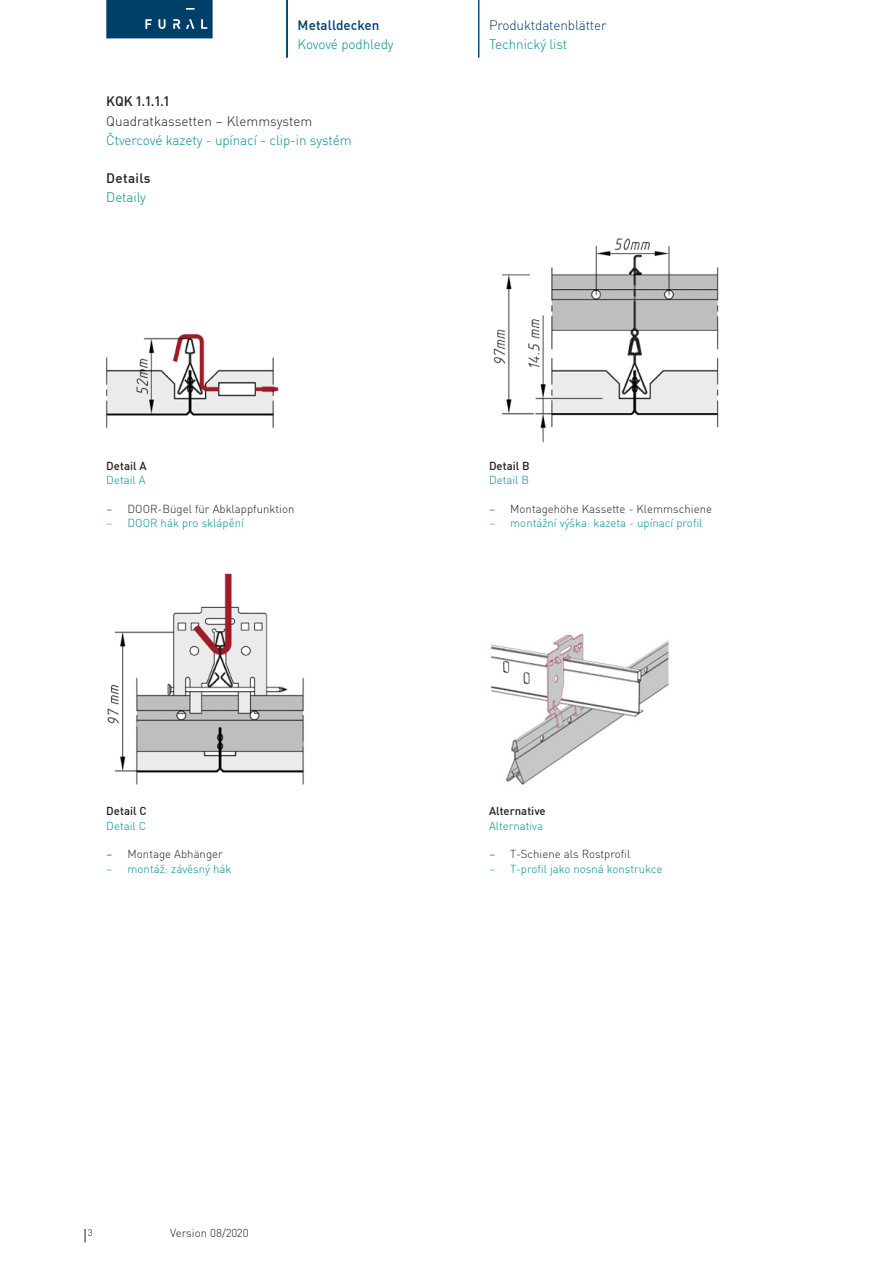
<style>
.page{position:relative;width:893px;height:1263px;background:#fff}
.page>*{position:absolute;margin:0;border:0;box-sizing:border-box;transform-origin:0 0}
.Metalit_DIN_Light_9{font:300 13.5px "DIN Pro";letter-spacing:-.01em;color:#008e90}
.Metalit_DIN_Light_9-2{font:300 13.5px "DIN Pro";color:#231f20}
.t1{font:300 13.5px "DIN Pro";letter-spacing:-.01em;color:#004068}
.Metalit_DIN_Light_9-3{font:500 13.5px "DIN Pro";letter-spacing:.025em;color:#231f20}
.t2{font:500 13.5px "DIN Pro";letter-spacing:.005em;color:#004068}
.Metalit_DIN_Light_7{font:300 11.4px "DIN Pro";color:#008e90}
.Metalit_DIN_Light_7-2{font:300 11.4px "DIN Pro";color:#231f20}
.Metalit_DIN_Light_7-3{font:500 11.4px "DIN Pro";letter-spacing:.005em;color:#231f20}
.t3{font:300 9.6px "DIN Pro";color:#231f20}
</style>
<div class="page">
<svg style="left:106px;top:0;width:107px;height:38px;background:#0c496f"></svg>
<img style="left:105px;top:334px;width:174px;height:94px">
<img style="left:493px;top:238px;width:226px;height:205px">
<img style="left:107px;top:573px;width:198px;height:212px">
<img style="left:490px;top:633px;width:179px;height:152px">
<svg style="left:85px;top:1229px;width:1px;height:13px"></svg>
<hr style="left:286px;top:0;width:2px;height:58px;background:#004068">
<hr style="left:478px;top:0;width:1px;height:58px;background:#004068">
<p class="t2" style="left:298px;top:14px;width:83px">Metalldecken</p>
<p class="t1" style="left:489px;top:14px;width:119px">Produktdatenblätter</p>
<p class="Metalit_DIN_Light_9" style="left:298px;top:34px;width:98px">Kovové podhledy</p>
<p class="Metalit_DIN_Light_9" style="left:489px;top:34px;width:80px">Technický list</p>
<p class="Metalit_DIN_Light_9-3" style="left:106px;top:91px;width:65px">KQK 1.1.1.1</p>
<p class="Metalit_DIN_Light_9-2" style="left:106px;top:110px;width:208px">Quadratkassetten – Klemmsystem</p>
<p class="Metalit_DIN_Light_9" style="left:106px;top:130px;width:247px">Čtvercové kazety - upínací - clip-in systém</p>
<p class="Metalit_DIN_Light_9-3" style="left:106px;top:168px;width:46px">Details</p>
<p class="Metalit_DIN_Light_9" style="left:106px;top:187px;width:41px">Detaily</p>
<p class="Metalit_DIN_Light_7-3" style="left:106px;top:457px;width:42px">Detail A</p>
<p class="Metalit_DIN_Light_7-2" style="left:106px;top:500px;width:190px">– DOOR-Bügel für Abklappfunktion</p>
<p class="Metalit_DIN_Light_7-3" style="left:489px;top:457px;width:42px">Detail B</p>
<p class="Metalit_DIN_Light_7-2" style="left:489px;top:500px;width:225px">– Montagehöhe Kassette - Klemmschiene</p>
<p class="Metalit_DIN_Light_7" style="left:106px;top:471px;width:41px">Detail A</p>
<p class="Metalit_DIN_Light_7" style="left:489px;top:471px;width:42px">Detail B</p>
<p class="Metalit_DIN_Light_7" style="left:106px;top:514px;width:139px">– DOOR hák pro sklápění</p>
<p class="Metalit_DIN_Light_7" style="left:489px;top:514px;width:215px">– montážní výška: kazeta - upínací profil</p>
<p class="Metalit_DIN_Light_7-3" style="left:106px;top:802px;width:42px">Detail C</p>
<p class="Metalit_DIN_Light_7-2" style="left:106px;top:846px;width:118px">– Montage Abhänger</p>
<p class="Metalit_DIN_Light_7" style="left:106px;top:817px;width:41px">Detail C</p>
<p class="Metalit_DIN_Light_7-3" style="left:489px;top:802px;width:58px">Alternative</p>
<p class="Metalit_DIN_Light_7-2" style="left:489px;top:846px;width:143px">– T-Schiene als Rostprofil</p>
<p class="Metalit_DIN_Light_7" style="left:489px;top:817px;width:56px">Alternativa</p>
<p class="Metalit_DIN_Light_7" style="left:106px;top:860px;width:127px">– montáž: závěsný hák</p>
<p class="Metalit_DIN_Light_7" style="left:489px;top:860px;width:175px">– T-profil jako nosná konstrukce</p>
<p class="t3" style="left:88px;top:1225px;width:6px">3</p>
<p class="Metalit_DIN_Light_7-2" style="left:170px;top:1224px;width:80px">Version 08/2020</p>
</div>
